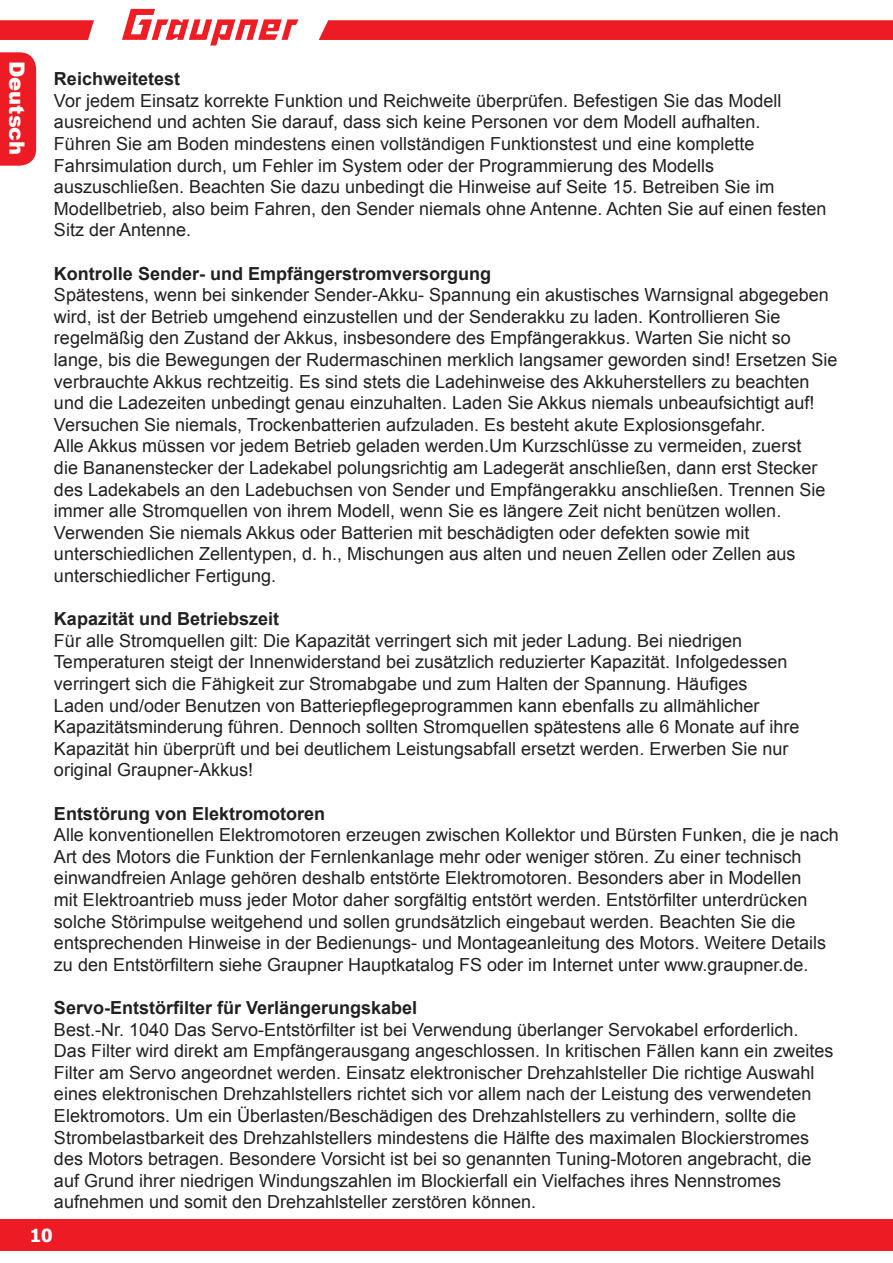
<style>
.page{position:relative;width:893px;height:1263px;background:#fff}
.page>*{position:absolute;margin:0;border:0;box-sizing:border-box;transform-origin:0 0}
.t1{font:900 21px "Arial";color:#fff}
.t2{font:18px/21.6px "Arial";color:#231f20}
.t3{font:700 18px "Arial";color:#231f20}
.t4{font:700 18px "Tahoma";color:#fff}
</style>
<div class="page">
<div style="left:0;top:52px;width:36px;height:114px;background:#ed1c24"></div>
<svg style="left:122px;top:9px;width:177px;height:36px"></svg>
<svg style="left:0;top:20px;width:94px;height:20px;background:#ed262d"></svg>
<div style="left:319px;top:20px;width:574px;height:20px;background:#ed1c24"></div>
<div style="left:0;top:1219px;width:893px;height:31px;background:#ed1c24"></div>
<p class="t1" style="left:32px;top:61px;width:96px;rotate:90deg">Deutsch</p>
<p class="t3" style="left:54px;top:67px;width:128px">Reichweitetest</p>
<p class="t2" style="left:54px;top:90px;width:774px">Vor jedem Einsatz korrekte Funktion und Reichweite überprüfen. Befestigen Sie das Modell ausreichend und achten Sie darauf, dass sich keine Personen vor dem Modell aufhalten.<br>Führen Sie am Boden mindestens einen vollständigen Funktionstest und eine komplette Fahrsimulation durch, um Fehler im System oder der Programmierung des Modells auszuschließen. Beachten Sie dazu unbedingt die Hinweise auf Seite 15. Betreiben Sie im Modellbetrieb, also beim Fahren, den Sender niemals ohne Antenne. Achten Sie auf einen festen Sitz der Antenne.</p>
<p class="t3" style="left:54px;top:261px;width:439px">Kontrolle Sender- und Empfängerstromversorgung</p>
<p class="t2" style="left:54px;top:284px;width:785px">Spätestens, wenn bei sinkender Sender-Akku- Spannung ein akustisches Warnsignal abgegeben wird, ist der Betrieb umgehend einzustellen und der Senderakku zu laden. Kontrollieren Sie regelmäßig den Zustand der Akkus, insbesondere des Empfängerakkus. Warten Sie nicht so lange, bis die Bewegungen der Rudermaschinen merklich langsamer geworden sind! Ersetzen Sie verbrauchte Akkus rechtzeitig. Es sind stets die Ladehinweise des Akkuherstellers zu beachten und die Ladezeiten unbedingt genau einzuhalten. Laden Sie Akkus niemals unbeaufsichtigt auf!<br>Versuchen Sie niemals, Trockenbatterien aufzuladen. Es besteht akute Explosionsgefahr.<br>Alle Akkus müssen vor jedem Betrieb geladen werden.Um Kurzschlüsse zu vermeiden, zuerst<br>die Bananenstecker der Ladekabel polungsrichtig am Ladegerät anschließen, dann erst Stecker des Ladekabels an den Ladebuchsen von Sender und Empfängerakku anschließen. Trennen Sie immer alle Stromquellen von ihrem Modell, wenn Sie es längere Zeit nicht benützen wollen.<br>Verwenden Sie niemals Akkus oder Batterien mit beschädigten oder defekten sowie mit unterschiedlichen Zellentypen, d. h., Mischungen aus alten und neuen Zellen oder Zellen aus unterschiedlicher Fertigung.</p>
<p class="t3" style="left:54px;top:607px;width:227px">Kapazität und Betriebszeit</p>
<p class="t2" style="left:54px;top:630px;width:747px">Für alle Stromquellen gilt: Die Kapazität verringert sich mit jeder Ladung. Bei niedrigen Temperaturen steigt der Innenwiderstand bei zusätzlich reduzierter Kapazität. Infolgedessen verringert sich die Fähigkeit zur Stromabgabe und zum Halten der Spannung. Häufiges Laden und/oder Benutzen von Batteriepflegeprogrammen kann ebenfalls zu allmählicher Kapazitätsminderung führen. Dennoch sollten Stromquellen spätestens alle 6 Monate auf ihre Kapazität hin überprüft und bei deutlichem Leistungsabfall ersetzt werden. Erwerben Sie nur original Graupner-Akkus!</p>
<p class="t3" style="left:54px;top:801px;width:273px">Entstörung von Elektromotoren</p>
<p class="t2" style="left:54px;top:824px;width:786px">Alle konventionellen Elektromotoren erzeugen zwischen Kollektor und Bürsten Funken, die je nach Art des Motors die Funktion der Fernlenkanlage mehr oder weniger stören. Zu einer technisch einwandfreien Anlage gehören deshalb entstörte Elektromotoren. Besonders aber in Modellen<br>mit Elektroantrieb muss jeder Motor daher sorgfältig entstört werden. Entstörfilter unterdrücken solche Störimpulse weitgehend und sollen grundsätzlich eingebaut werden. Beachten Sie die entsprechenden Hinweise in der Bedienungs- und Montageanleitung des Motors. Weitere Details zu den Entstörfiltern siehe Graupner Hauptkatalog FS oder im Internet unter www.graupner.de.</p>
<p class="t3" style="left:54px;top:996px;width:365px">Servo-Entstörfilter für Verlängerungskabel</p>
<p class="t2" style="left:54px;top:1019px;width:781px">Best.-Nr. 1040 Das Servo-Entstörfilter ist bei Verwendung überlanger Servokabel erforderlich.<br>Das Filter wird direkt am Empfängerausgang angeschlossen. In kritischen Fällen kann ein zweites Filter am Servo angeordnet werden. Einsatz elektronischer Drehzahlsteller Die richtige Auswahl eines elektronischen Drehzahlstellers richtet sich vor allem nach der Leistung des verwendeten Elektromotors. Um ein Überlasten/Beschädigen des Drehzahlstellers zu verhindern, sollte die Strombelastbarkeit des Drehzahlstellers mindestens die Hälfte des maximalen Blockierstromes des Motors betragen. Besondere Vorsicht ist bei so genannten Tuning-Motoren angebracht, die auf Grund ihrer niedrigen Windungszahlen im Blockierfall ein Vielfaches ihres Nennstromes aufnehmen und somit den Drehzahlsteller zerstören können.</p>
<p class="t4" style="left:30px;top:1222px;width:24px">10</p>
</div>
